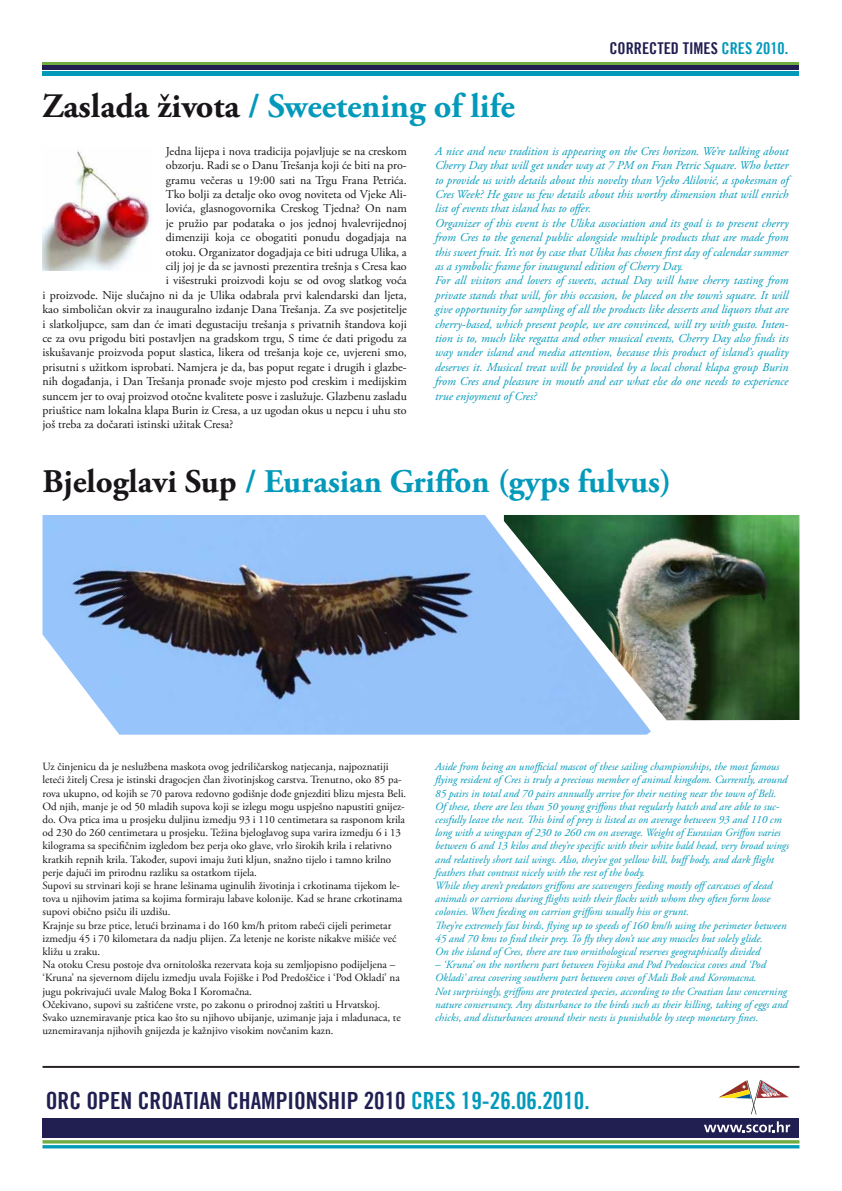
<style>
.page{position:relative;width:842px;height:1191px;background:#fff}
.page>*{position:absolute;margin:0;border:0;box-sizing:border-box;transform-origin:0 0}
.t1{font:700 34.3px "Adobe Garamond Pro";color:#0399ba}
.t2{font:700 33px "Adobe Garamond Pro";color:#0399ba}
.t3{font:23.7px "Trade Gothic PF Bold Cond Twenty";color:#211f52}
.t4{font:16.3px "Trade Gothic PF Bold Cond Twenty";color:#211f52}
.t5{font:italic 12px/14.4px "Adobe Garamond Pro";color:#0399ba}
.t6{font:12px "Adobe Garamond Pro";color:#181418}
.t7{font:italic 11px/13.2px "Adobe Garamond Pro";color:#0399ba}
.t8{font:11px/13.2px "Adobe Garamond Pro";color:#181418}
.s1{color:#181418}
.s2{color:#0399ba}
</style>
<div class="page">
<div style="left:43px;top:71px;width:756px;height:5px;background:#0099ba"></div>
<hr style="left:43px;top:62px;width:756px;height:2px;background:#70ab42">
<div style="left:43px;top:65px;width:756px;height:5px;background:#211f52"></div>
<div style="left:43px;top:1117px;width:756px;height:20px;background:#211f52"></div>
<svg style="left:704px;top:1121px;width:86px;height:11px"></svg>
<hr style="left:43px;top:1140px;width:756px;height:3px;background:#70ab42">
<hr style="left:43px;top:1145px;width:756px;height:3px;background:#0099ba">
<svg style="left:718px;top:1079px;width:71px;height:35px"></svg>
<hr style="left:43px;top:1066px;width:756px;height:1px;background:#241f21">
<img style="left:43px;top:151px;width:108px;height:120px">
<img style="left:43px;top:515px;width:608px;height:219px">
<img style="left:504px;top:515px;width:295px;height:205px">
<h1 class="t1" style="left:43px;top:87px;width:474px"><span class="s1">Zaslada života</span> / Sweetening of life</h1>
<h3 class="t4" style="left:609px;top:39px;width:181px">CORRECTED TIMES <span class="s2">CRES 2010.</span></h3>
<p class="t6" style="left:166px;top:144px;width:242px">Jedna lijepa i nova tradicija pojavljuje se na creskom</p>
<p class="t6" style="left:166px;top:158px;width:242px">obzorju. Radi se o Danu Trešanja koji će biti na pro-</p>
<p class="t6" style="left:166px;top:172px;width:242px">gramu večeras u 19:00 sati na Trgu Frana Petrića.</p>
<p class="t6" style="left:166px;top:187px;width:242px">Tko bolji za detalje oko ovog noviteta od Vjeke Ali-</p>
<p class="t6" style="left:166px;top:201px;width:242px">lovića, glasnogovornika Creskog Tjedna? On nam</p>
<p class="t6" style="left:166px;top:216px;width:242px">je pružio par podataka o jos jednoj hvalevrijednoj</p>
<p class="t6" style="left:166px;top:230px;width:242px">dimenziji koja ce obogatiti ponudu dogadjaja na</p>
<p class="t6" style="left:166px;top:244px;width:242px">otoku. Organizator dogadjaja ce biti udruga Ulika, a</p>
<p class="t6" style="left:166px;top:259px;width:242px">cilj joj je da se javnosti prezentira trešnja s Cresa kao</p>
<p class="t6" style="left:166px;top:273px;width:242px">i višestruki proizvodi koju se od ovog slatkog voća</p>
<p class="t6" style="left:43px;top:288px;width:366px">i proizvode. Nije slučajno ni da je Ulika odabrala prvi kalendarski dan ljeta,</p>
<p class="t6" style="left:43px;top:302px;width:366px">kao simboličan okvir za inauguralno izdanje Dana Trešanja. Za sve posjetitelje</p>
<p class="t6" style="left:43px;top:316px;width:366px">i slatkoljupce, sam dan će imati degustaciju trešanja s privatnih štandova koji</p>
<p class="t6" style="left:43px;top:331px;width:366px">ce za ovu prigodu biti postavljen na gradskom trgu, S time će dati prigodu za</p>
<p class="t6" style="left:43px;top:345px;width:366px">iskušavanje proizvoda poput slastica, likera od trešanja koje ce, uvjereni smo,</p>
<p class="t6" style="left:43px;top:360px;width:366px">prisutni s užitkom isprobati. Namjera je da, bas poput regate i drugih i glazbe-</p>
<p class="t6" style="left:43px;top:374px;width:366px">nih događanja, i Dan Trešanja pronađe svoje mjesto pod creskim i medijskim</p>
<p class="t6" style="left:43px;top:388px;width:366px">suncem jer to ovaj proizvod otočne kvalitete posve i zaslužuje. Glazbenu zasladu</p>
<p class="t6" style="left:43px;top:403px;width:366px">priuštice nam lokalna klapa Burin iz Cresa, a uz ugodan okus u nepcu i uhu sto</p>
<p class="t6" style="left:43px;top:417px;width:192px">još treba za dočarati istinski užitak Cresa?</p>
<p class="t5" style="left:435px;top:144px;width:355px">A nice and new tradition is appearing on the Cres horizon. We’re talking about Cherry Day that will get under way at 7 PM on Fran Petric Square. Who better to provide us with details about this novelty than Vjeko Alilović, a spokesman of Cres Week? He gave us few details about this worthy dimension that will enrich list of events that island has to offer.<br>Organizer of this event is the Ulika association and its goal is to present cherry from Cres to the general public alongside multiple products that are made from this sweet fruit. It’s not by case that Ulika has chosen first day of calendar summer as a symbolic frame for inaugural edition of Cherry Day.<br>For all visitors and lovers of sweets, actual Day will have cherry tasting from private stands that will, for this occasion, be placed on the town’s square. It will give opportunity for sampling of all the products like desserts and liquors that are cherry-based, which present people, we are convinced, will try with gusto. Inten&shy;tion is to, much like regatta and other musical events, Cherry Day also finds its way under island and media attention, because this product of island’s quality deserves it. Musical treat will be provided by a local choral klapa group Burin from Cres and pleasure in mouth and ear what else do one needs to experience true enjoyment of Cres?</p>
<h2 class="t2" style="left:43px;top:462px;width:630px"><span class="s1">Bjeloglavi Sup</span> / Eurasian Griffon (gyps fulvus)</h2>
<p class="t8" style="left:43px;top:760px;width:365px">Uz činjenicu da je neslužbena maskota ovog jedriličarskog natjecanja, najpoznatiji leteći žitelj Cresa je istinski dragocjen član životinjskog carstva. Trenutno, oko 85 pa&shy;rova ukupno, od kojih se 70 parova redovno godišnje dođe gnjezditi blizu mjesta Beli.<br>Od njih, manje je od 50 mladih supova koji se izlegu mogu uspješno napustiti gnijez&shy;do. Ova ptica ima u prosjeku duljinu izmedju 93 i 110 centimetara sa rasponom krila od 230 do 260 centimetara u prosjeku. Težina bjeloglavog supa varira izmedju 6 i 13 kilograma sa specifičnim izgledom bez perja oko glave, vrlo širokih krila i relativno kratkih repnih krila. Također, supovi imaju žuti kljun, snažno tijelo i tamno krilno perje dajući im prirodnu razliku sa ostatkom tijela.<br>Supovi su strvinari koji se hrane lešinama uginulih životinja i crkotinama tijekom le&shy;tova u njihovim jatima sa kojima formiraju labave kolonije. Kad se hrane crkotinama supovi obično psiču ili uzdišu.<br>Krajnje su brze ptice, letući brzinama i do 160 km/h pritom rabeći cijeli perimetar izmedju 45 i 70 kilometara da nadju plijen. Za letenje ne koriste nikakve mišiće već kližu u zraku.<br>Na otoku Cresu postoje dva ornitološka rezervata koja su zemljopisno podijeljena – ‘Kruna’ na sjevernom dijelu izmedju uvala Fojiške i Pod Predoščice i ‘Pod Okladi’ na jugu pokrivajući uvale Malog Boka I Koromačna.<br>Očekivano, supovi su zaštićene vrste, po zakonu o prirodnoj zaštiti u Hrvatskoj.<br>Svako uznemiravanje ptica kao što su njihovo ubijanje, uzimanje jaja i mladunaca, te uznemiravanja njihovih gnijezda je kažnjivo visokim novčanim kazn.</p>
<p class="t7" style="left:435px;top:760px;width:355px">Aside from being an unofficial mascot of these sailing championships, the most famous flying resident of Cres is truly a precious member of animal kingdom. Currently, around 85 pairs in total and 70 pairs annually arrive for their nesting near the town of Beli.<br>Of these, there are less than 50 young griffons that regularly hatch and are able to suc&shy;cessfully leave the nest. This bird of prey is listed as on average between 93 and 110 cm long with a wingspan of 230 to 260 cm on average. Weight of Eurasian Griffon varies between 6 and 13 kilos and they’re specific with their white bald head, very broad wings and relatively short tail wings. Also, they’ve got yellow bill, buffbody, and dark flight feathers that contrast nicely with the rest of the body.<br>While they aren’t predators griffons are scavengers feeding mostly offcarcasses of dead animals or carrions during flights with their flocks with whom they often form loose colonies. When feeding on carrion griffons usually hiss or grunt.<br>They’re extremely fast birds, flying up to speeds of 160 km/h using the perimeter between 45 and 70 kms to find their prey. To fly they don’t use any muscles but solely glide.<br>On the island of Cres, there are two ornithological reserves geographically divided</p>
<p class="t7" style="left:435px;top:958px;width:354px">– ‘Kruna’ on the northern part between Fojiska and Pod Predoscica coves and ‘Pod Okladi’ area covering southern part between coves of Mali Bok and Koromacna.<br>Not surprisingly, griffons are protected species, according to the Croatian law concerning nature conservancy. Any disturbance to the birds such as their killing, taking of eggs and chicks, and disturbances around their nests is punishable by steep monetary fines.</p>
<h3 class="t3" style="left:46px;top:1086px;width:545px">ORC OPEN CROATIAN CHAMPIONSHIP 2010 <span class="s2">CRES 19-26.06.2010.</span></h3>
</div>
